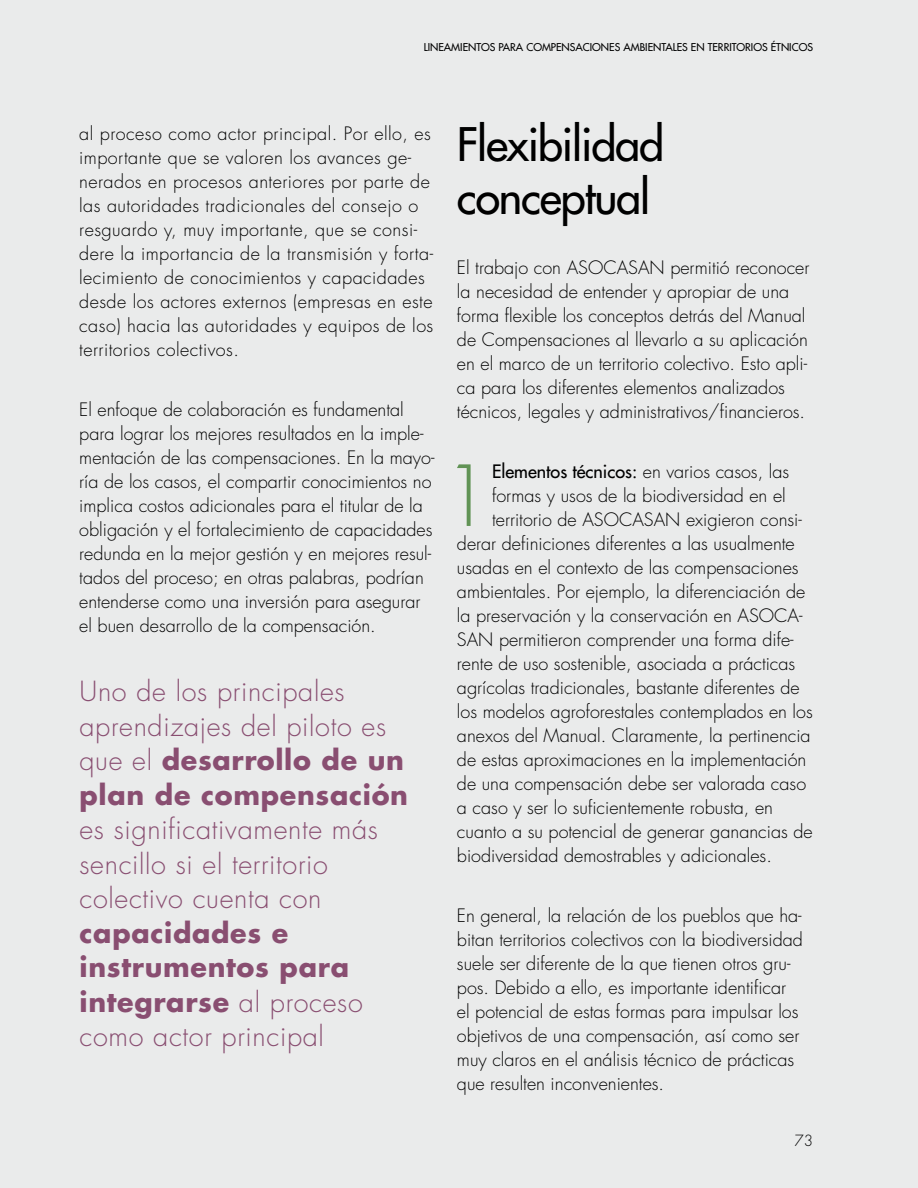
<style>
.page{position:relative;width:918px;height:1188px;background:#eaebeb}
.page>*{position:absolute;margin:0;border:0;box-sizing:border-box;transform-origin:0 0}
.t1{font:300 81.6px "Futura Std";color:#619355}
.t2{font:500 45px/52.5px "Futura Std";letter-spacing:-.025em;color:#000}
.t3{font:300 27px/34.5px "Futura Std";letter-spacing:.025em;color:#894e71}
.t4{font:700 27px/34.5px "Futura Std";letter-spacing:.025em;color:#894e71}
.t5{font:300 18px/24px "Futura Std";color:#000}
.t6{font:300 18px/24px "Futura Std";letter-spacing:.025em;color:#000}
.t7{font:500 18px "Futura Std";color:#000}
.t8{font:300 15px "Futura Std";color:#000}
.t9{font:500 10.5px "Futura Std";color:#000}
.s1{font-weight:700}
.s2{font-weight:300}
</style>
<div class="page">
<p class="t9" style="left:424px;top:40px;width:391px">LINEAMIENTOS PARA COMPENSACIONES AMBIENTALES EN TERRITORIOS ÉTNICOS</p>
<p class="t6" style="left:79px;top:122px;width:356px">al proceso como actor principal. Por ello, es importante que se valoren los avances ge&shy;nerados en procesos anteriores por parte de las autoridades tradicionales del consejo o resguardo y, muy importante, que se consi&shy;dere la importancia de la transmisión y forta&shy;lecimiento de conocimientos y capacidades desde los actores externos (empresas en este caso) hacia las autoridades y equipos de los territorios colectivos.</p>
<p class="t5" style="left:79px;top:398px;width:357px">El enfoque de colaboración es fundamental para lograr los mejores resultados en la imple&shy;mentación de las compensaciones. En la mayo&shy;ría de los casos, el compartir conocimientos no implica costos adicionales para el titular de la obligación y el fortalecimiento de capacidades redunda en la mejor gestión y en mejores resul&shy;tados del proceso; en otras palabras, podrían entenderse como una inversión para asegurar el buen desarrollo de la compensación.</p>
<h3 class="t3" style="left:80px;top:675px;width:330px">Uno de los principales aprendizajes del piloto es que el <span class="s1">desarrollo de un plan de compensación</span></h3>
<h3 class="t3" style="left:80px;top:813px;width:300px">es significativamente más sencillo si el territorio colectivo cuenta con</h3>
<h3 class="t4" style="left:80px;top:915px;width:285px">capacidades e instrumentos para integrarse <span class="s2">al proceso como actor principal</span></h3>
<h2 class="t2" style="left:457px;top:119px;width:209px">Flexibilidad conceptual</h2>
<p class="t5" style="left:457px;top:256px;width:354px">El trabajo con ASOCASAN permitió reconocer la necesidad de entender y apropiar de una forma flexible los conceptos detrás del Manual de Compensaciones al llevarlo a su aplicación en el marco de un territorio colectivo. Esto apli&shy;ca para los diferentes elementos analizados técnicos, legales y administrativos/financieros.</p>
<h1 class="t1" style="left:442px;top:447px;width:52px">1</h1>
<p class="t7" style="left:492px;top:460px;width:299px">Elementos técnicos: <span class="s2">en varios casos, las</span></p>
<p class="t5" style="left:492px;top:484px;width:295px">formas y usos de la biodiversidad en el</p>
<p class="t5" style="left:492px;top:508px;width:311px">territorio de ASOCASAN exigieron consi-</p>
<p class="t5" style="left:457px;top:532px;width:339px">derar definiciones diferentes a las usualmente</p>
<p class="t5" style="left:457px;top:556px;width:343px">usadas en el contexto de las compensaciones</p>
<p class="t5" style="left:457px;top:580px;width:350px">ambientales. Por ejemplo, la diferenciación de</p>
<p class="t5" style="left:457px;top:604px;width:347px">la preservación y la conservación en ASOCA-</p>
<p class="t5" style="left:457px;top:628px;width:338px">SAN permitieron comprender una forma dife-</p>
<p class="t5" style="left:457px;top:652px;width:340px">rente de uso sostenible, asociada a prácticas</p>
<p class="t5" style="left:457px;top:676px;width:344px">agrícolas tradicionales, bastante diferentes de</p>
<p class="t5" style="left:457px;top:700px;width:357px">los modelos agroforestales contemplados en los</p>
<p class="t5" style="left:457px;top:724px;width:355px">anexos del Manual. Claramente, la pertinencia</p>
<p class="t5" style="left:457px;top:748px;width:351px">de estas aproximaciones en la implementación</p>
<p class="t5" style="left:457px;top:772px;width:351px">de una compensación debe ser valorada caso</p>
<p class="t5" style="left:457px;top:796px;width:318px">a caso y ser lo suficientemente robusta, en</p>
<p class="t5" style="left:457px;top:820px;width:357px">cuanto a su potencial de generar ganancias de</p>
<p class="t5" style="left:457px;top:844px;width:316px">biodiversidad demostrables y adicionales.</p>
<p class="t5" style="left:457px;top:904px;width:348px">En general, la relación de los pueblos que ha&shy;bitan territorios colectivos con la biodiversidad suele ser diferente de la que tienen otros gru&shy;pos. Debido a ello, es importante identificar el potencial de estas formas para impulsar los objetivos de una compensación, así como ser muy claros en el análisis técnico de prácticas que resulten inconvenientes.</p>
<p class="t8" style="left:794px;top:1131px;width:20px">73</p>
</div>
